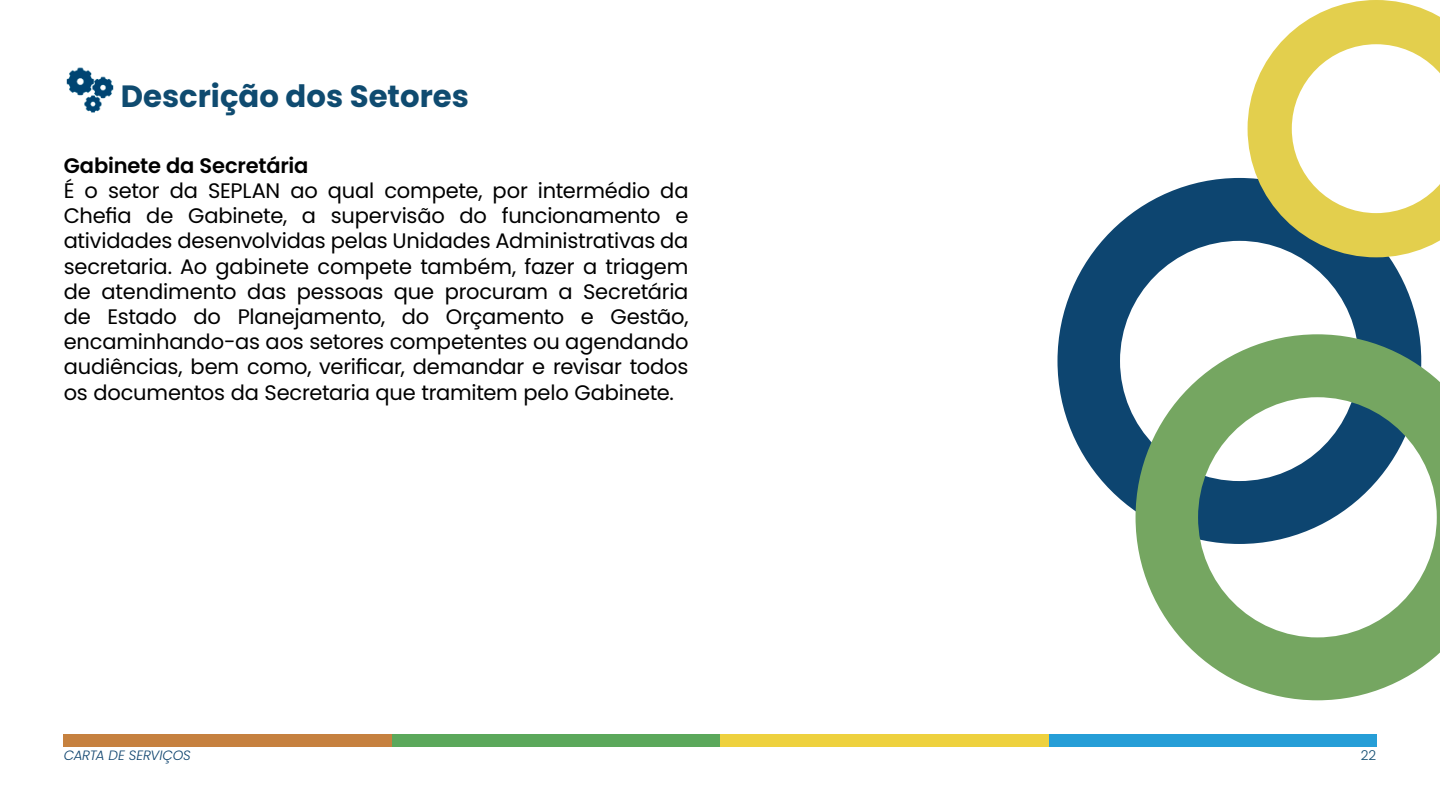
<style>
.page{position:relative;width:1440px;height:810px;background:#fff}
.page>*{position:absolute;margin:0;border:0;box-sizing:border-box;transform-origin:0 0}
.t1{font:700 30.75px "Poppins";color:#0f4b70}
.t2{font:21px/25.2px "Poppins";letter-spacing:-.01em;color:#000;text-align:justify}
.t3{font:600 21px "Poppins";letter-spacing:-.01em;color:#000}
.t4{font:italic 300 13.5px "Poppins";letter-spacing:-.015em;color:#10456f}
.t5{font:300 13.5px "Poppins";color:#0f4b70}
</style>
<div class="page">
<div style="left:1048px;top:734px;width:328px;height:12px;background:#269ed7"></div>
<div style="left:720px;top:734px;width:328px;height:12px;background:#eed13e"></div>
<div style="left:392px;top:734px;width:328px;height:12px;background:#5ba85b"></div>
<div style="left:64px;top:734px;width:328px;height:12px;background:#c6813f"></div>
<img style="left:66px;top:67px;width:48px;height:46px">
<svg style="left:1057px;top:178px;width:363px;height:351px"></svg>
<svg style="left:1136px;top:334px;width:304px;height:366px"></svg>
<svg style="left:1248px;top:0;width:192px;height:257px"></svg>
<h1 class="t1" style="left:121px;top:78px;width:350px">Descrição dos Setores</h1>
<p class="t3" style="left:64px;top:153px;width:246px">Gabinete da Secretária</p>
<p class="t2" style="left:64px;top:178px;width:626px">É o setor da SEPLAN ao qual compete, por intermédio da Chefia de Gabinete, a supervisão do funcionamento e atividades desenvolvidas pelas Unidades Administrativas da secretaria. Ao gabinete compete também, fazer a triagem de atendimento das pessoas que procuram a Secretária de Estado do Planejamento, do Orçamento e Gestão, encaminhando-as aos setores competentes ou agendando audiências, bem como, verificar, demandar e revisar todos os documentos da Secretaria que tramitem pelo Gabinete.</p>
<p class="t4" style="left:64px;top:748px;width:129px">CARTA DE SERVIÇOS</p>
<p class="t5" style="left:1361px;top:748px;width:17px">22</p>
</div>
